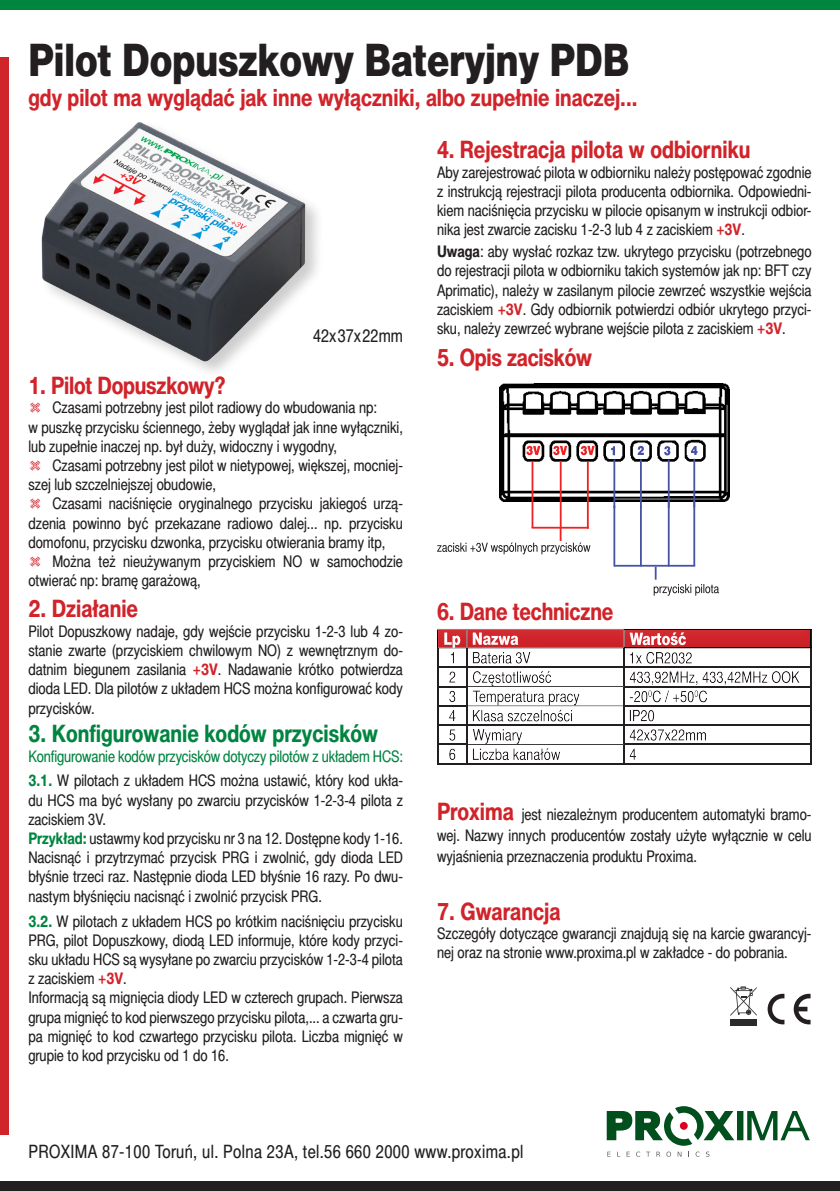
<style>
.page{position:relative;width:840px;height:1191px;background:#fff}
.page>*{position:absolute;margin:0;border:0;box-sizing:border-box;transform-origin:0 0}
.t1{font:44.8px "Switzer Cnd EFN Heavy";color:#231f20}
.t2{font:700 24px "Switzer Cnd EFN";color:#d1232a}
.t3{font:700 24px "Switzer Cnd EFN";color:#008540}
.t4{font:700 23.6px "Switzer Cnd EFN";color:#d1232a}
.t5{font:18.4px "Switzer Cnd EFN";letter-spacing:.02em;color:#231f20}
.t6{font:18px "Switzer Cnd EFN";color:#231f20}
.t7{font:16px/19.2px "Switzer Cnd EFN";color:#231f20;text-align:justify}
.t8{font:16px "Switzer Cnd EFN";letter-spacing:-.01em;color:#008540}
.s1{font-family:"Dingbests";color:#d1232a}
.s2{font-weight:700;color:#d1232a}
.s3{font-weight:700;color:#008540}
.s4{font-weight:700}
.s5{font-weight:700;font-size:24px;color:#d1232a}
</style>
<div class="page">
<div style="left:0;top:0;width:839px;height:10px;background:#008540"></div>
<div style="left:0;top:1181px;width:839px;height:10px;background:#231f20"></div>
<div style="left:0;top:57px;width:9px;height:1078px;background:#d1232a"></div>
<svg style="left:607px;top:1151px;width:3px;height:5px"></svg>
<svg style="left:626px;top:1151px;width:3px;height:5px"></svg>
<svg style="left:646px;top:1151px;width:4px;height:5px"></svg>
<svg style="left:656px;top:1151px;width:4px;height:5px"></svg>
<svg style="left:666px;top:1151px;width:4px;height:5px"></svg>
<svg style="left:677px;top:1151px;width:4px;height:5px"></svg>
<svg style="left:706px;top:1151px;width:3px;height:5px"></svg>
<svg style="left:606px;top:1106px;width:203px;height:39px"></svg>
<div style="left:679px;top:1122px;width:8px;height:7px;background:#de0024;border-radius:50%"></div>
<div style="left:39px;top:120px;width:284px;height:259px;background:#231f20;opacity:.22"></div>
<img style="left:40px;top:120px;width:266px;height:242px">
<div style="left:433px;top:626px;width:392px;height:152px;background:#231f20;opacity:.75"></div>
<div style="left:730px;top:1019px;width:26px;height:7px;background:#2b2929"></div>
<svg style="left:730px;top:986px;width:26px;height:30px"></svg>
<svg style="left:793px;top:993px;width:17px;height:31px"></svg>
<svg style="left:767px;top:993px;width:17px;height:31px"></svg>
<img style="left:499px;top:383px;width:230px;height:118px">
<svg style="left:526px;top:446px;width:14px;height:9px"></svg>
<svg style="left:610px;top:446px;width:4px;height:9px"></svg>
<svg style="left:637px;top:446px;width:6px;height:9px"></svg>
<svg style="left:663px;top:446px;width:7px;height:9px"></svg>
<svg style="left:690px;top:446px;width:7px;height:9px"></svg>
<hr style="left:531px;top:461px;width:2px;height:67px;background:#ee2123">
<hr style="left:559px;top:461px;width:2px;height:67px;background:#ee2123">
<hr style="left:531px;top:527px;width:57px;height:1px;background:#ee2123">
<svg style="left:437px;top:528px;width:153px;height:26px"></svg>
<hr style="left:613px;top:459px;width:2px;height:49px;background:#4852a3">
<hr style="left:613px;top:505px;width:2px;height:61px;background:#4852a3">
<hr style="left:639px;top:459px;width:2px;height:49px;background:#4852a3">
<hr style="left:639px;top:505px;width:2px;height:61px;background:#4852a3">
<hr style="left:667px;top:459px;width:2px;height:49px;background:#4852a3">
<hr style="left:667px;top:501px;width:2px;height:65px;background:#4852a3">
<hr style="left:693px;top:459px;width:1px;height:48px;background:#4852a3">
<hr style="left:693px;top:501px;width:1px;height:65px;background:#4852a3">
<hr style="left:614px;top:565px;width:80px;height:1px;background:#4654a3">
<svg style="left:553px;top:446px;width:14px;height:9px"></svg>
<svg style="left:580px;top:446px;width:14px;height:9px"></svg>
<svg style="left:653px;top:566px;width:65px;height:30px"></svg>
<hr style="left:586px;top:461px;width:2px;height:67px;background:#ee2123">
<p class="t1" style="left:28px;top:34px;width:602px">Pilot Dopuszkowy Bateryjny PDB</p>
<p class="t4" style="left:28px;top:83px;width:610px">gdy pilot ma wyglądać jak inne wyłączniki, albo zupełnie inaczej...</p>
<p class="t6" style="left:313px;top:326px;width:91px">42x37x22mm</p>
<p class="t2" style="left:28px;top:371px;width:199px">1. Pilot Dopuszkowy?</p>
<p class="t7" style="left:28px;top:398px;width:376px;text-align:left"><span class="s1">t</span> Czasami potrzebny jest pilot radiowy do wbudowania np:<br>w puszkę przycisku ściennego, żeby wyglądał jak inne wyłączniki, lub zupełnie inaczej np. był duży, widoczny i wygodny,</p>
<p class="t7" style="left:28px;top:455px;width:376px"><span class="s1">t</span> Czasami potrzebny jest pilot w nietypowej, większej, mocniej&shy;szej lub szczelniejszej obudowie,</p>
<p class="t7" style="left:28px;top:494px;width:376px"><span class="s1">t</span> Czasami naciśnięcie oryginalnego przycisku jakiegoś urzą&shy;dzenia powinno być przekazane radiowo dalej... np. przycisku domofonu, przycisku dzwonka, przycisku otwierania bramy itp,</p>
<p class="t7" style="left:28px;top:551px;width:376px"><span class="s1">t</span> Można też nieużywanym przyciskiem NO w samochodzie otwierać np: bramę garażową,</p>
<p class="t2" style="left:28px;top:595px;width:111px">2. Działanie</p>
<p class="t7" style="left:28px;top:621px;width:376px">Pilot Dopuszkowy nadaje, gdy wejście przycisku 1-2-3 lub 4 zo&shy;stanie zwarte (przyciskiem chwilowym NO) z wewnętrznym do&shy;datnim biegunem zasilania <span class="s2">+3V</span>. Nadawanie krótko potwierdza dioda LED. Dla pilotów z układem HCS można konfigurować kody przycisków.</p>
<p class="t3" style="left:28px;top:719px;width:351px">3. Konfigurowanie kodów przycisków</p>
<p class="t8" style="left:28px;top:746px;width:376px">Konfigurowanie kodów przycisków dotyczy pilotów z układem HCS:</p>
<p class="t7" style="left:28px;top:771px;width:376px"><span class="s3">3.1.</span> W pilotach z układem HCS można ustawić, który kod ukła&shy;du HCS ma być wysłany po zwarciu przycisków 1-2-3-4 pilota z zaciskiem 3V.</p>
<p class="t7" style="left:28px;top:828px;width:376px"><span class="s3">Przykład:</span> ustawmy kod przycisku nr 3 na 12. Dostępne kody 1-16.</p>
<p class="t7" style="left:28px;top:848px;width:376px">Nacisnąć i przytrzymać przycisk PRG i zwolnić, gdy dioda LED błyśnie trzeci raz. Następnie dioda LED błyśnie 16 razy. Po dwu&shy;nastym błyśnięciu nacisnąć i zwolnić przycisk PRG.</p>
<p class="t7" style="left:28px;top:911px;width:376px"><span class="s3">3.2.</span> W pilotach z układem HCS po krótkim naciśnięciu przycisku PRG, pilot Dopuszkowy, diodą LED informuje, które kody przyci&shy;sku układu HCS są wysyłane po zwarciu przycisków 1-2-3-4 pilota z zaciskiem <span class="s2">+3V</span>.</p>
<p class="t7" style="left:28px;top:988px;width:376px">Informacją są mignięcia diody LED w czterech grupach. Pierwsza grupa mignięć to kod pierwszego przycisku pilota,... a czwarta gru&shy;pa mignięć to kod czwartego przycisku pilota. Liczba mignięć w grupie to kod przycisku od 1 do 16.</p>
<p class="t2" style="left:437px;top:136px;width:315px">4. Rejestracja pilota w odbiorniku</p>
<p class="t7" style="left:437px;top:162px;width:376px">Aby zarejestrować pilota w odbiorniku należy postępować zgodnie z instrukcją rejestracji pilota producenta odbiornika. Odpowiedni&shy;kiem naciśnięcia przycisku w pilocie opisanym w instrukcji odbior&shy;nika jest zwarcie zacisku 1-2-3 lub 4 z zaciskiem <span class="s2">+3V</span>.</p>
<p class="t7" style="left:437px;top:242px;width:376px"><span class="s4">Uwaga</span>: aby wysłać rozkaz tzw. ukrytego przycisku (potrzebnego do rejestracji pilota w odbiorniku takich systemów jak np: BFT czy Aprimatic), należy w zasilanym pilocie zewrzeć wszystkie wejścia zaciskiem <span class="s2">+3V</span>. Gdy odbiornik potwierdzi odbiór ukrytego przyci&shy;sku, należy zewrzeć wybrane wejście pilota z zaciskiem <span class="s2">+3V</span>.</p>
<p class="t2" style="left:437px;top:343px;width:156px">5. Opis zacisków</p>
<p class="t2" style="left:437px;top:597px;width:178px">6. Dane techniczne</p>
<p class="t7" style="left:437px;top:803px;width:376px;line-height:21.4px"><span class="s5">Proxima</span> jest niezależnym producentem automatyki bramo&shy;wej. Nazwy innych producentów zostały użyte wyłącznie w celu wyjaśnienia przeznaczenia produktu Proxima.</p>
<p class="t2" style="left:437px;top:897px;width:125px">7. Gwarancja</p>
<p class="t7" style="left:437px;top:923px;width:376px">Szczegóły dotyczące gwarancji znajdują się na karcie gwarancyj&shy;nej oraz na stronie www.proxima.pl w zakładce - do pobrania.</p>
<p class="t5" style="left:28px;top:1140px;width:496px">PROXIMA 87-100 Toruń, ul. Polna 23A, tel.56 660 2000 www.proxima.pl</p>
</div>
